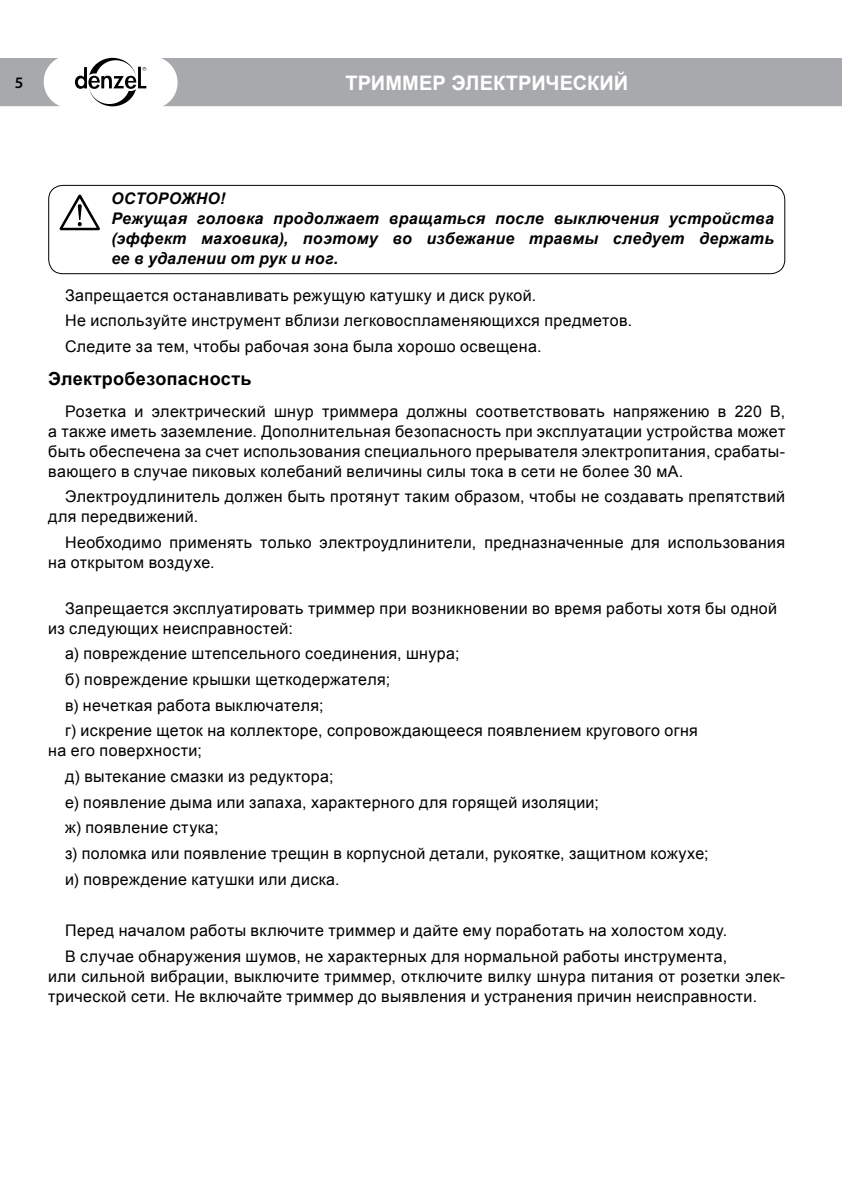
<style>
.page{position:relative;width:842px;height:1191px;background:#fff}
.page>*{position:absolute;margin:0;border:0;box-sizing:border-box;transform-origin:0 0}
.t1{font:700 20px "Arial";letter-spacing:.005em;color:#fff}
.t2{font:700 18px "Arial";letter-spacing:.015em;color:#000}
.t3{font:16px/25.6px "Arial";letter-spacing:.025em;color:#000}
.t4{font:italic 700 16px/20px "Arial";letter-spacing:.02em;color:#000}
.t5{font:600 16px "Myriad Pro";color:#000}
</style>
<div class="page">
<div style="left:161px;top:58px;width:681px;height:48px;background:#a7a9ac"></div>
<svg style="left:0;top:58px;width:60px;height:48px"></svg>
<svg style="left:75px;top:58px;width:71px;height:48px"></svg>
<svg style="left:60px;top:195px;width:40px;height:35px"></svg>
<div style="left:48px;top:185px;width:737px;height:89px;border:1px solid #000;border-radius:14px"></div>
<p class="t5" style="left:15px;top:72px;width:10px">5</p>
<p class="t1" style="left:345px;top:70px;width:175px">ТРИММЕР электри</p>
<p class="t1" style="left:545px;top:70px;width:84px">ческий</p>
<p class="t4" style="left:111px;top:188px;width:664px;text-indent:70px">жно!<br>Режущая головка продолжает вращаться после выключения устройства (эффект маховика), поэтому во избежание травмы следует держать ее в удалении от рук и ног.</p>
<p class="t3" style="left:65px;top:282px;width:568px">Запрещается останавливать режущую катушку и диск рукой.<br>Не используйте инструмент вблизи легковоспламеняющихся предметов.<br>Следите за тем, чтобы рабочая зона была хорошо освещена.</p>
<p class="t2" style="left:48px;top:367px;width:205px">Электробезопасность</p>
<p class="t3" style="left:48px;top:401px;width:739px;line-height:20px;text-align:justify;text-indent:17px">Розетка и электрический шнур триммера должны соответствовать напряжению в 220 В, а также иметь заземление. Дополнительная безопасность при эксплуатации устройства может быть обеспечена за счет использования специального прерывателя электропитания, срабаты&shy;вающего в случае пиковых колебаний величины силы тока в сети не более 30 мА.</p>
<p class="t3" style="left:48px;top:487px;width:738px;line-height:20px;text-indent:17px">Электроудлинитель должен быть протянут таким образом, чтобы не создавать препятствий для передвижений.</p>
<p class="t3" style="left:48px;top:532px;width:738px;line-height:20px;text-indent:17px">Необходимо применять только электроудлинители, предназначенные для использования на открытом воздухе.</p>
<p class="t3" style="left:48px;top:598px;width:730px;line-height:20px;text-indent:17px">Запрещается эксплуатировать триммер при возникновении во время работы хотя бы одной из следующих неисправностей:</p>
<p class="t3" style="left:65px;top:641px;width:634px">а) повреждение штепсельного соединения, шнура;<br>б) повреждение крышки щеткодержателя;<br>в) нечеткая работа выключателя;<br>г) искрение щеток на коллекторе, сопровождающееся появлением кругового огня</p>
<p class="t3" style="left:65px;top:738px;width:645px;text-indent:-17px">на его поверхности;<br>д) вытекание смазки из редуктора;<br>е) появление дыма или запаха, характерного для горящей изоляции;<br>ж) появление стука;<br>з) поломка или появление трещин в корпусной детали, рукоятке, защитном кожухе; и) повреждение катушки или диска.</p>
<p class="t3" style="left:65px;top:918px;width:664px">Перед началом работы включите триммер и дайте ему поработать на холостом ходу.<br>В случае обнаружения шумов, не характерных для нормальной работы инструмента,</p>
<p class="t3" style="left:48px;top:966px;width:739px;line-height:20px">или сильной вибрации, выключите триммер, отключите вилку шнура питания от розетки элек&shy;трической сети. Не включайте триммер до выявления и устранения причин неисправности.</p>
<p class="t4" style="left:111px;top:188px;width:47px">Осторо</p>
</div>
